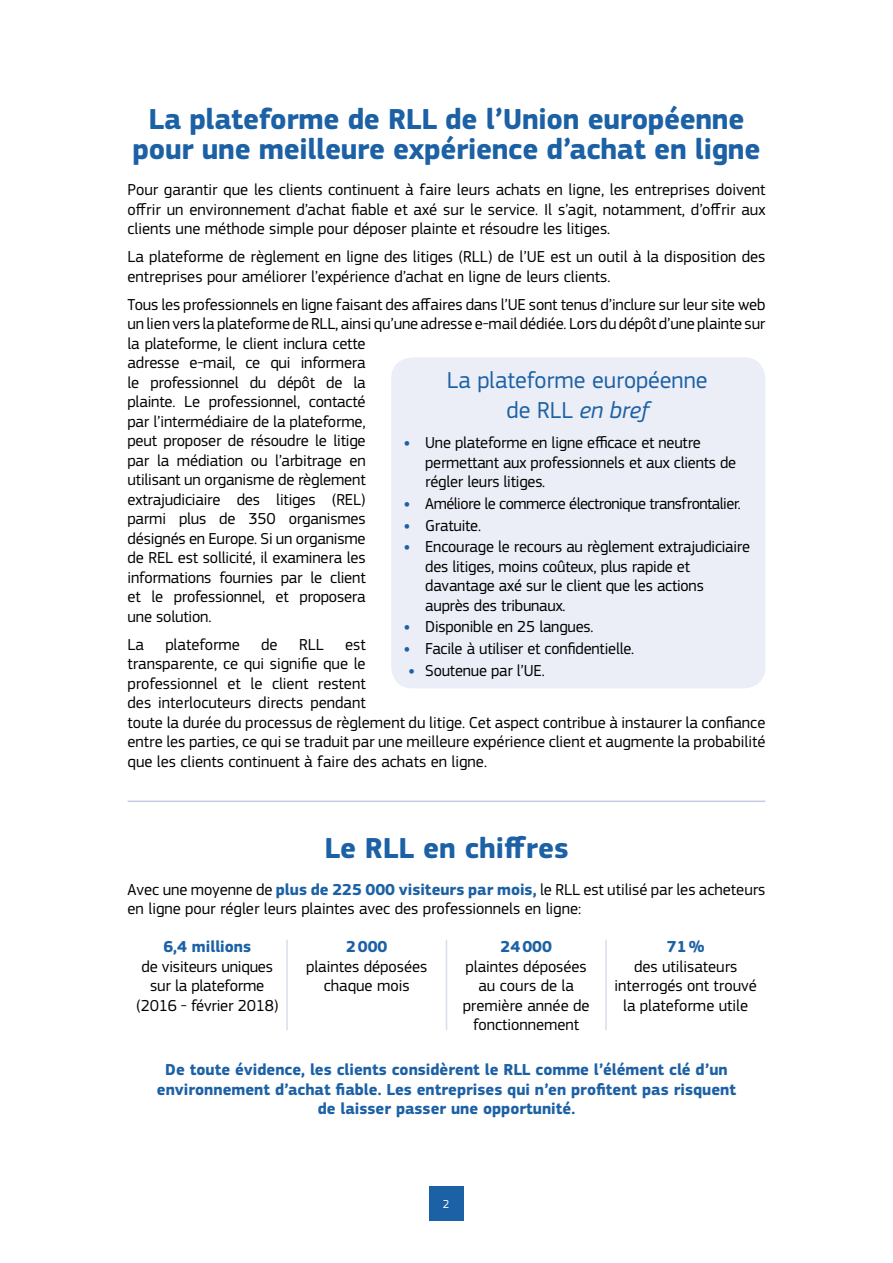
<style>
.page{position:relative;width:893px;height:1263px;background:#fff}
.page>*{position:absolute;margin:0;border:0;box-sizing:border-box;transform-origin:0 0}
._01_Titre_1__bleu{font:700 30px/30px "EC Square Sans Pro";letter-spacing:-.01em;color:#1c61a5;text-align:center}
._02_Titre_2__bleu{font:24px/30px "EC Square Sans Pro";color:#1c61a5;text-align:center}
._00_Body{font:16.5px/19.5px "EC Square Sans Pro";letter-spacing:-.01em;color:#000}
._00_Body-2{font:700 16.5px/19.5px "EC Square Sans Pro";color:#1c61a5;text-align:center}
._00_Body-3{font:16.5px "EC Square Sans Pro";letter-spacing:-.03em;color:#000}
.t1{font:12px "EC Square Sans Pro";color:#fff}
.s1{font-style:italic}
.s2{font-weight:700;color:#1c61a5}
</style>
<div class="page">
<div style="left:429px;top:1186px;width:34px;height:34px;background:#1c61a5"></div>
<div style="left:391px;top:357px;width:374px;height:331px;background:#ebedf7;border-radius:21px"></div>
<hr style="left:286px;top:940px;width:2px;height:90px;background:#d7dcef">
<hr style="left:446px;top:940px;width:1px;height:90px;background:#d7dcef">
<hr style="left:605px;top:940px;width:2px;height:90px;background:#d7dcef">
<hr style="left:128px;top:800px;width:637px;height:2px;background:#c4cbe6">
<p class="_01_Titre_1__bleu" style="left:133px;top:105px;width:629px">La plateforme de RLL de l’Union européenne pour une meilleure expérience d’achat en ligne</p>
<p class="_00_Body" style="left:128px;top:180px;width:639px;text-align:justify">Pour garantir que les clients continuent à faire leurs achats en ligne, les entreprises doivent offrir un environnement d’achat fiable et axé sur le service. Il s’agit, notamment, d’offrir aux clients une méthode simple pour déposer plainte et résoudre les litiges.</p>
<p class="_00_Body" style="left:128px;top:247px;width:639px">La plateforme de règlement en ligne des litiges (RLL) de l’UE est un outil à la disposition des entreprises pour améliorer l’expérience d’achat en ligne de leurs clients.</p>
<p class="_00_Body" style="left:128px;top:295px;width:639px">Tous les professionnels en ligne faisant des affaires dans l’UE sont tenus d’inclure sur leur site web un lien vers la plateforme de RLL, ainsi qu’une adresse e-mail dédiée. Lors du dépôt d’une plainte sur la plateforme, le client inclura cette<br>adresse e-mail, ce qui informera<br>le professionnel du dépôt de la<br>plainte. Le professionnel, contacté<br>par l’intermédiaire de la plateforme,<br>peut proposer de résoudre le litige<br>par la médiation ou l’arbitrage en<br>utilisant un organisme de règlement<br>extrajudiciaire des litiges (REL)<br>parmi plus de 350 organismes<br>désignés en Europe. Si un organisme<br>de REL est sollicité, il examinera les<br>informations fournies par le client<br>et le professionnel, et proposera<br>une solution.</p>
<p class="_00_Body" style="left:128px;top:635px;width:18px">La</p>
<p class="_00_Body" style="left:165px;top:635px;width:76px">plateforme</p>
<p class="_00_Body" style="left:261px;top:635px;width:18px">de</p>
<p class="_00_Body" style="left:299px;top:635px;width:26px">RLL</p>
<p class="_02_Titre_2__bleu" style="left:447px;top:365px;width:262px">La plateforme européenne de RLL <span class="s1">en bref</span></p>
<p class="_00_Body" style="left:425px;top:433px;width:313px;text-indent:-21px"><span class="s2">•</span> Une plateforme en ligne efficace et neutre permettant aux professionnels et aux clients de régler leurs litiges.</p>
<p class="_00_Body-3" style="left:404px;top:494px;width:339px"><span class="s2">•</span> Améliore le commerce électronique transfrontalier.</p>
<p class="_00_Body" style="left:404px;top:515px;width:79px"><span class="s2">•</span> Gratuite.</p>
<p class="_00_Body" style="left:425px;top:537px;width:326px;text-indent:-21px"><span class="s2">•</span> Encourage le recours au règlement extrajudiciaire des litiges, moins coûteux, plus rapide et davantage axé sur le client que les actions auprès des tribunaux.</p>
<p class="_00_Body" style="left:404px;top:617px;width:191px"><span class="s2">•</span> Disponible en 25 langues.</p>
<p class="_00_Body" style="left:404px;top:639px;width:232px"><span class="s2">•</span> Facile à utiliser et confidentielle.</p>
<p class="_00_Body" style="left:408px;top:660px;width:138px"><span class="s2">•</span> Soutenue par l’UE.</p>
<p class="_00_Body" style="left:128px;top:635px;width:639px;text-indent:218px">est<br>transparente, ce qui signifie que le<br>professionnel et le client restent<br>des interlocuteurs directs pendant<br>toute la durée du processus de règlement du litige. Cet aspect contribue à instaurer la confiance entre les parties, ce qui se traduit par une meilleure expérience client et augmente la probabilité que les clients continuent à faire des achats en ligne.</p>
<p class="_01_Titre_1__bleu" style="left:324px;top:834px;width:246px">Le RLL en chiffres</p>
<p class="_00_Body" style="left:128px;top:880px;width:639px">Avec une moyenne de <span class="s2">plus de 225 000 visiteurs par mois,</span> le RLL est utilisé par les acheteurs en ligne pour régler leurs plaintes avec des professionnels en ligne:</p>
<p class="_00_Body-2" style="left:163px;top:937px;width:89px">6,4 millions</p>
<p class="_00_Body" style="left:136px;top:956px;width:144px;text-align:center">de visiteurs uniques sur la plateforme (2016 - février 2018)</p>
<p class="_00_Body-2" style="left:667px;top:937px;width:39px">71%</p>
<p class="_00_Body" style="left:614px;top:956px;width:144px;text-align:center">des utilisateurs interrogés ont trouvé la plateforme utile</p>
<p class="_00_Body-2" style="left:346px;top:937px;width:43px">2000</p>
<p class="_00_Body" style="left:306px;top:956px;width:123px;text-align:center">plaintes déposées chaque mois</p>
<p class="_00_Body-2" style="left:501px;top:937px;width:53px">24000</p>
<p class="_00_Body" style="left:463px;top:956px;width:128px;text-align:center">plaintes déposées au cours de la première année de fonctionnement</p>
<p class="_00_Body-2" style="left:157px;top:1060px;width:581px">De toute évidence, les clients considèrent le RLL comme l’élément clé d’un environnement d’achat fiable. Les entreprises qui n’en profitent pas risquent de laisser passer une opportunité.</p>
<p class="t1" style="left:443px;top:1197px;width:8px">2</p>
</div>
